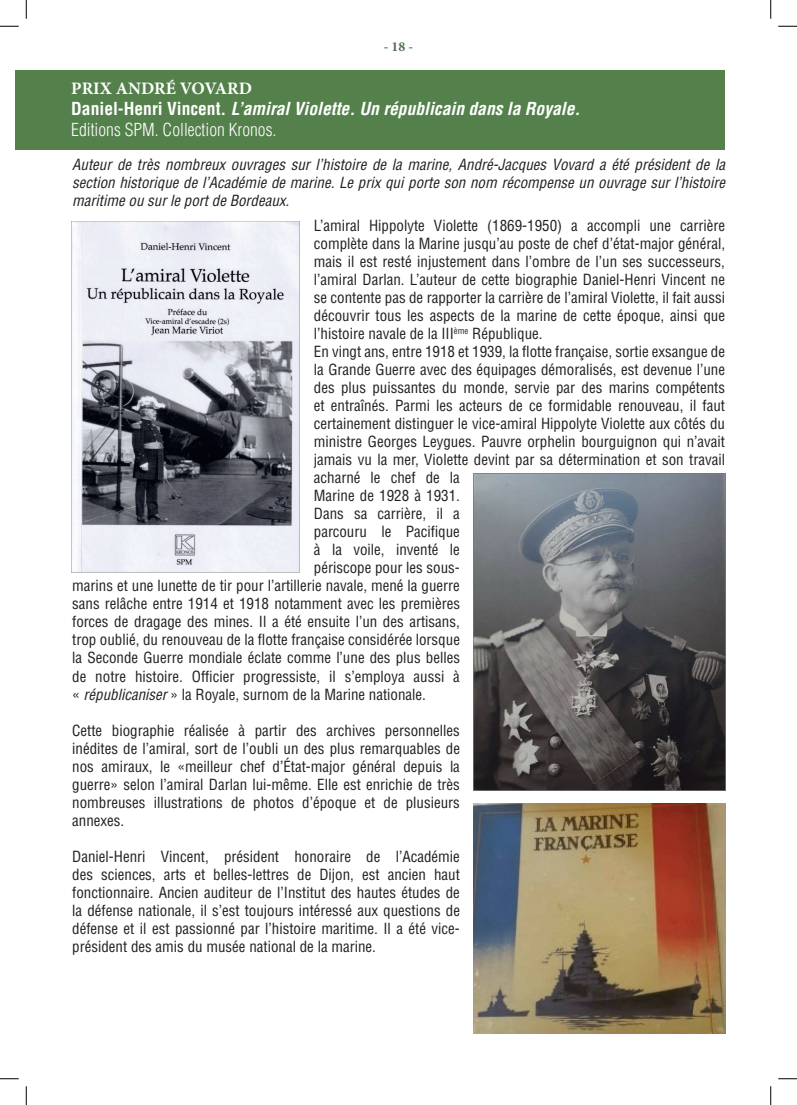
<style>
.page{position:relative;width:797px;height:1105px;background:#fff}
.page>*{position:absolute;margin:0;border:0;box-sizing:border-box;transform-origin:0 0}
.t1{font:italic 700 condensed 17.5px/21px "Helvetica LT Std";color:#fff}
.t2{font:700 17.5px "Minion Pro";color:#fff}
.t3{font:condensed 15px/18px "Helvetica LT Std";color:#231f20;text-align:justify}
.t4{font:italic condensed 15px/18px "Helvetica LT Std";color:#231f20;text-align:justify}
.t5{font:700 13.75px "Minion Pro";color:#516b51}
.s1{font-style:normal}
.s2{font-weight:300;font-style:normal}
.s3{font-style:italic}
</style>
<div class="page">
<img style="left:473px;top:473px;width:252px;height:317px">
<img style="left:474px;top:803px;width:251px;height:231px">
<div style="left:16px;top:70px;width:709px;height:79px;background:#54814b"></div>
<img style="left:71px;top:221px;width:228px;height:352px">
<svg style="left:0;top:25px;width:19px;height:2px"></svg>
<svg style="left:778px;top:25px;width:19px;height:2px"></svg>
<svg style="left:0;top:1078px;width:19px;height:1px"></svg>
<svg style="left:778px;top:1078px;width:19px;height:1px"></svg>
<svg style="left:25px;top:0;width:2px;height:19px"></svg>
<svg style="left:25px;top:1086px;width:2px;height:19px"></svg>
<svg style="left:770px;top:0;width:1px;height:19px"></svg>
<svg style="left:770px;top:1086px;width:1px;height:19px"></svg>
<p class="t5" style="left:384px;top:37px;width:31px">- 18 -</p>
<p class="t2" style="left:71px;top:76px;width:182px">PRIX ANDRÉ VOVARD</p>
<p class="t1" style="left:71px;top:98px;width:510px"><span class="s1">Daniel-Henri Vincent.</span> L’amiral Violette. Un républicain dans la Royale.<br><span class="s2">Editions SPM. Collection Kronos.</span></p>
<p class="t4" style="left:72px;top:156px;width:654px">Auteur de très nombreux ouvrages sur l’histoire de la marine, André-Jacques Vovard a été président de la section historique de l’Académie de marine. Le prix qui porte son nom récompense un ouvrage sur l’histoire maritime ou sur le port de Bordeaux.</p>
<p class="t3" style="left:314px;top:217px;width:412px">L’amiral Hippolyte Violette (1869-1950) a accompli une carrière</p>
<p class="t3" style="left:314px;top:235px;width:412px">complète dans la Marine jusqu’au poste de chef d’état-major général,</p>
<p class="t3" style="left:314px;top:253px;width:412px">mais il est resté injustement dans l’ombre de l’un ses successeurs,</p>
<p class="t3" style="left:314px;top:271px;width:412px">l’amiral Darlan. L’auteur de cette biographie Daniel-Henri Vincent ne</p>
<p class="t3" style="left:314px;top:289px;width:412px">se contente pas de rapporter la carrière de l’amiral Violette, il fait aussi</p>
<p class="t3" style="left:314px;top:307px;width:412px">découvrir tous les aspects de la marine de cette époque, ainsi que</p>
<p class="t3" style="left:314px;top:325px;width:230px">l’histoire navale de la III<sup>ème</sup> République.</p>
<p class="t3" style="left:314px;top:343px;width:412px">En vingt ans, entre 1918 et 1939, la flotte française, sortie exsangue de</p>
<p class="t3" style="left:314px;top:361px;width:412px">la Grande Guerre avec des équipages démoralisés, est devenue l’une</p>
<p class="t3" style="left:314px;top:379px;width:412px">des plus puissantes du monde, servie par des marins compétents</p>
<p class="t3" style="left:314px;top:397px;width:412px">et entraînés. Parmi les acteurs de ce formidable renouveau, il faut</p>
<p class="t3" style="left:314px;top:415px;width:412px">certainement distinguer le vice-amiral Hippolyte Violette aux côtés du</p>
<p class="t3" style="left:314px;top:433px;width:412px">ministre Georges Leygues. Pauvre orphelin bourguignon qui n’avait</p>
<p class="t3" style="left:314px;top:451px;width:412px">jamais vu la mer, Violette devint par sa détermination et son travail</p>
<p class="t3" style="left:314px;top:469px;width:147px">acharné le chef de la</p>
<p class="t3" style="left:314px;top:487px;width:147px">Marine de 1928 à 1931.</p>
<p class="t3" style="left:314px;top:505px;width:147px">Dans sa carrière, il a</p>
<p class="t3" style="left:314px;top:523px;width:147px">parcouru le Pacifique</p>
<p class="t3" style="left:314px;top:541px;width:147px">à la voile, inventé le</p>
<p class="t3" style="left:314px;top:559px;width:147px">périscope pour les sous-</p>
<p class="t3" style="left:72px;top:577px;width:389px">marins et une lunette de tir pour l’artillerie navale, mené la guerre</p>
<p class="t3" style="left:72px;top:595px;width:389px">sans relâche entre 1914 et 1918 notamment avec les premières</p>
<p class="t3" style="left:72px;top:613px;width:389px">forces de dragage des mines. Il a été ensuite l’un des artisans,</p>
<p class="t3" style="left:72px;top:631px;width:389px">trop oublié, du renouveau de la flotte française considérée lorsque</p>
<p class="t3" style="left:72px;top:649px;width:389px">la Seconde Guerre mondiale éclate comme l’une des plus belles</p>
<p class="t3" style="left:72px;top:667px;width:389px">de notre histoire. Officier progressiste, il s’employa aussi à</p>
<p class="t3" style="left:72px;top:685px;width:355px">« <span class="s3">républicaniser</span> » la Royale, surnom de la Marine nationale.</p>
<p class="t3" style="left:72px;top:721px;width:389px">Cette biographie réalisée à partir des archives personnelles inédites de l’amiral, sort de l’oubli un des plus remarquables de nos amiraux, le «meilleur chef d’État-major général depuis la guerre» selon l’amiral Darlan lui-même. Elle est enrichie de très nombreuses illustrations de photos d’époque et de plusieurs annexes.</p>
<p class="t3" style="left:72px;top:847px;width:389px">Daniel-Henri Vincent, président honoraire de l’Académie des sciences, arts et belles-lettres de Dijon, est ancien haut fonctionnaire. Ancien auditeur de l’Institut des hautes études de la défense nationale, il s’est toujours intéressé aux questions de défense et il est passionné par l’histoire maritime. Il a été vice&shy;président des amis du musée national de la marine.</p>
</div>
